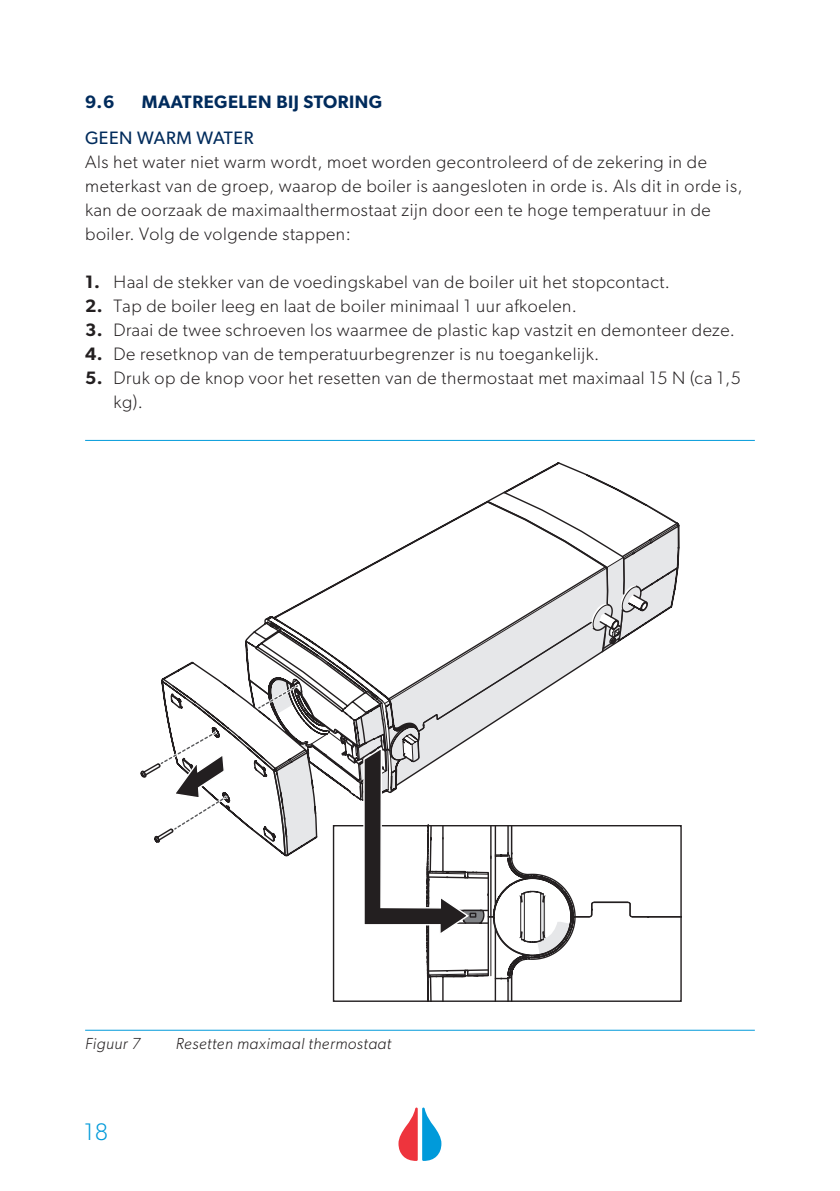
<style>
.page{position:relative;width:840px;height:1191px;background:#fff}
.page>*{position:absolute;margin:0;border:0;box-sizing:border-box;transform-origin:0 0}
.t1{font:300 24px "Gibson";color:#009ada}
.t2{font:300 18px/24px "Gibson";letter-spacing:.03em;color:#231f20}
.t3{font:600 18px "Gibson";letter-spacing:.03em;color:#002b5c}
.Heading_3_without_number{font:18px "Gibson";letter-spacing:.03em;color:#002b5c}
.t4{font:italic 300 16px "Gibson";letter-spacing:.03em;color:#231f20}
.s1{font-weight:600}
</style>
<div class="page">
<hr style="left:85px;top:1030px;width:669px;height:1px;background:#009ada">
<hr style="left:85px;top:440px;width:669px;height:1px;background:#009ada">
<svg style="left:228px;top:1029px;width:379px;height:132px"></svg>
<svg style="left:139px;top:439px;width:541px;height:563px"></svg>
<p class="t3" style="left:85px;top:91px;width:31px">9.6</p>
<p class="t3" style="left:142px;top:91px;width:242px">MAATREGELEN BIJ STORING</p>
<p class="Heading_3_without_number" style="left:85px;top:127px;width:170px">GEEN WARM WATER</p>
<p class="t2" style="left:85px;top:150px;width:658px">Als het water niet warm wordt, moet worden gecontroleerd of de zekering in de meterkast van de groep, waarop de boiler is aangesloten in orde is. Als dit in orde is, kan de oorzaak de maximaalthermostaat zijn door een te hoge temperatuur in de boiler. Volg de volgende stappen:</p>
<p class="t2" style="left:85px;top:270px;width:586px"><span class="s1">1.</span> Haal de stekker van de voedingskabel van de boiler uit het stopcontact.</p>
<p class="t2" style="left:85px;top:294px;width:493px"><span class="s1">2.</span> Tap de boiler leeg en laat de boiler minimaal 1 uur afkoelen.</p>
<p class="t2" style="left:85px;top:318px;width:651px"><span class="s1">3.</span> Draai de twee schroeven los waarmee de plastic kap vastzit en demonteer deze.</p>
<p class="t2" style="left:85px;top:342px;width:515px"><span class="s1">4.</span> De resetknop van de temperatuurbegrenzer is nu toegankelijk.</p>
<p class="t2" style="left:113px;top:366px;width:628px;text-indent:-28px"><span class="s1">5.</span> Druk op de knop voor het resetten van de thermostaat met maximaal 15 N (ca 1,5 kg).</p>
<p class="t4" style="left:85px;top:1033px;width:57px">Figuur 7</p>
<p class="t4" style="left:176px;top:1033px;width:217px">Resetten maximaal thermostaat</p>
<h1 class="t1" style="left:84px;top:1117px;width:26px">18</h1>
</div>
